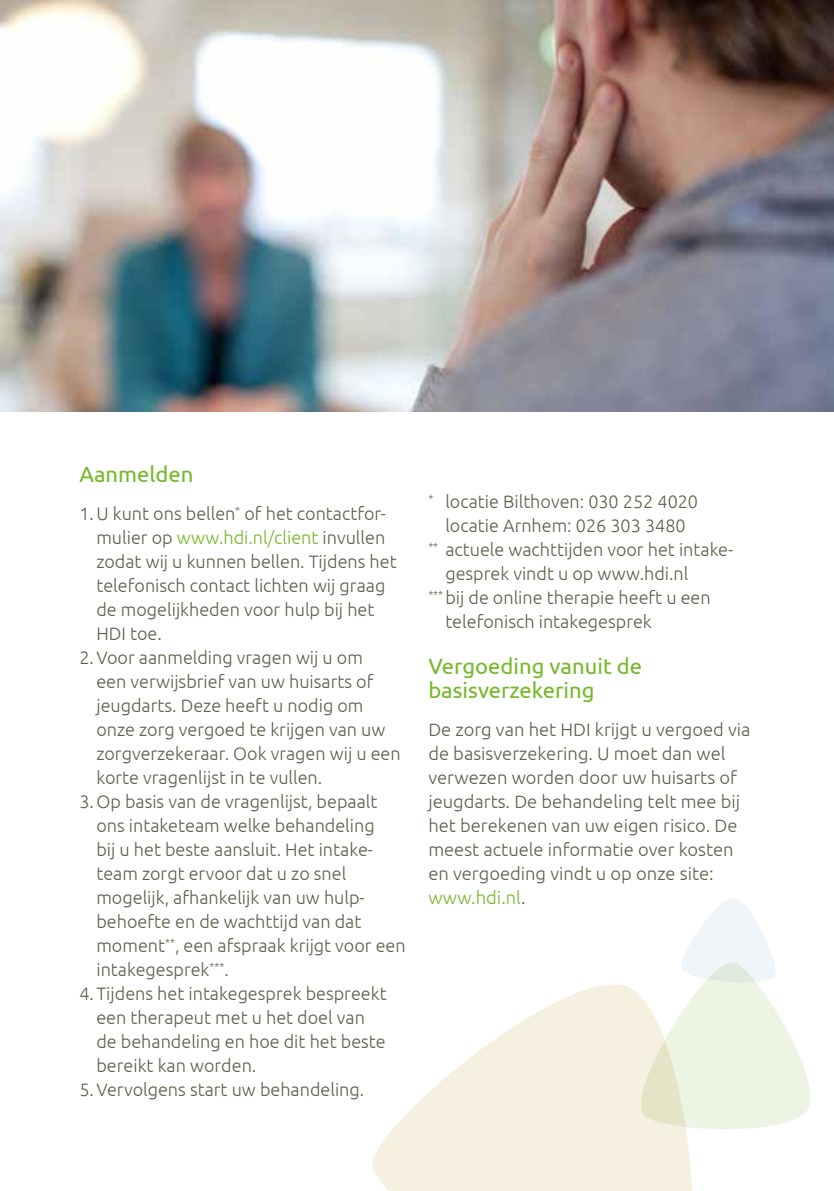
<style>
.page{position:relative;width:834px;height:1191px;background:#fff}
.page>*{position:absolute;margin:0;border:0;box-sizing:border-box;transform-origin:0 0}
.t1{font:22px/24px "Ubuntu";color:#76b828}
.t2{font:300 18px/24px "Ubuntu";color:#605f4c}
.t3{font:300 18px "Ubuntu";color:#76b828}
.s1{color:#605f4c}
.s2{color:#76b828}
</style>
<div class="page">
<img style="left:0;top:0;width:833px;height:411px">
<svg style="left:682px;top:898px;width:128px;height:231px"></svg>
<svg style="left:372px;top:964px;width:335px;height:227px;fill:#f5f0e0"></svg>
<p class="t1" style="left:79px;top:462px;width:115px">Aanmelden</p>
<p class="t2" style="left:79px;top:501px;width:308px">1.U kunt ons bellen<sup>*</sup> of het contactfor-</p>
<p class="t3" style="left:96px;top:527px;width:290px"><span class="s1">mulier op</span> www.hdi.nl/client <span class="s1">invullen</span></p>
<p class="t2" style="left:96px;top:549px;width:302px">zodat wij u kunnen bellen. Tijdens het</p>
<p class="t2" style="left:96px;top:573px;width:290px">telefonisch contact lichten wij graag</p>
<p class="t2" style="left:96px;top:597px;width:279px">de mogelijkheden voor hulp bij het</p>
<p class="t2" style="left:96px;top:621px;width:67px">HDI toe.</p>
<p class="t2" style="left:79px;top:645px;width:285px">2.Voor aanmelding vragen wij u om</p>
<p class="t2" style="left:96px;top:669px;width:278px">een verwijsbrief van uw huisarts of</p>
<p class="t2" style="left:96px;top:693px;width:268px">jeugdarts. Deze heeft u nodig om</p>
<p class="t2" style="left:96px;top:717px;width:290px">onze zorg vergoed te krijgen van uw</p>
<p class="t2" style="left:96px;top:741px;width:306px">zorgverzekeraar. Ook vragen wij u een</p>
<p class="t2" style="left:96px;top:765px;width:227px">korte vragenlijst in te vullen.</p>
<p class="t2" style="left:79px;top:789px;width:299px">3.Op basis van de vragenlijst, bepaalt</p>
<p class="t2" style="left:96px;top:813px;width:280px">ons intaketeam welke behandeling</p>
<p class="t2" style="left:96px;top:837px;width:277px">bij u het beste aansluit. Het intake-</p>
<p class="t2" style="left:96px;top:861px;width:251px">team zorgt ervoor dat u zo snel</p>
<p class="t2" style="left:96px;top:885px;width:270px">mogelijk, afhankelijk van uw hulp-</p>
<p class="t2" style="left:96px;top:909px;width:266px">behoefte en de wachttijd van dat</p>
<p class="t2" style="left:96px;top:933px;width:311px">moment<sup>**</sup>, een afspraak krijgt voor een</p>
<p class="t2" style="left:96px;top:957px;width:134px">intakegesprek<sup>***</sup>.</p>
<p class="t2" style="left:79px;top:981px;width:309px">4.Tijdens het intakegesprek bespreekt</p>
<p class="t2" style="left:96px;top:1005px;width:270px">een therapeut met u het doel van</p>
<p class="t2" style="left:96px;top:1029px;width:291px">de behandeling en hoe dit het beste</p>
<p class="t2" style="left:96px;top:1053px;width:161px">bereikt kan worden.</p>
<p class="t2" style="left:79px;top:1077px;width:286px">5.Vervolgens start uw behandeling.</p>
<p class="t2" style="left:428px;top:489px;width:271px"><sup>*</sup> locatie Bilthoven: 030 252 4020</p>
<p class="t2" style="left:445px;top:513px;width:242px">locatie Arnhem: 026 303 3480</p>
<p class="t2" style="left:428px;top:537px;width:305px"><sup>**</sup> actuele wachttijden voor het intake-</p>
<p class="t2" style="left:445px;top:561px;width:244px">gesprek vindt u op www.hdi.nl</p>
<p class="t2" style="left:428px;top:585px;width:284px"><sup>***</sup> bij de online therapie heeft u een</p>
<p class="t2" style="left:445px;top:609px;width:208px">telefonisch intakegesprek</p>
<p class="t1" style="left:428px;top:654px;width:215px">Vergoeding vanuit de basisverzekering</p>
<p class="t2" style="left:428px;top:717px;width:324px">De zorg van het HDI krijgt u vergoed via de basisverzekering. U moet dan wel verwezen worden door uw huisarts of jeugdarts. De behandeling telt mee bij het berekenen van uw eigen risico. De meest actuele informatie over kosten en vergoeding vindt u op onze site: <span class="s2">www.hdi.nl</span>.</p>
</div>
